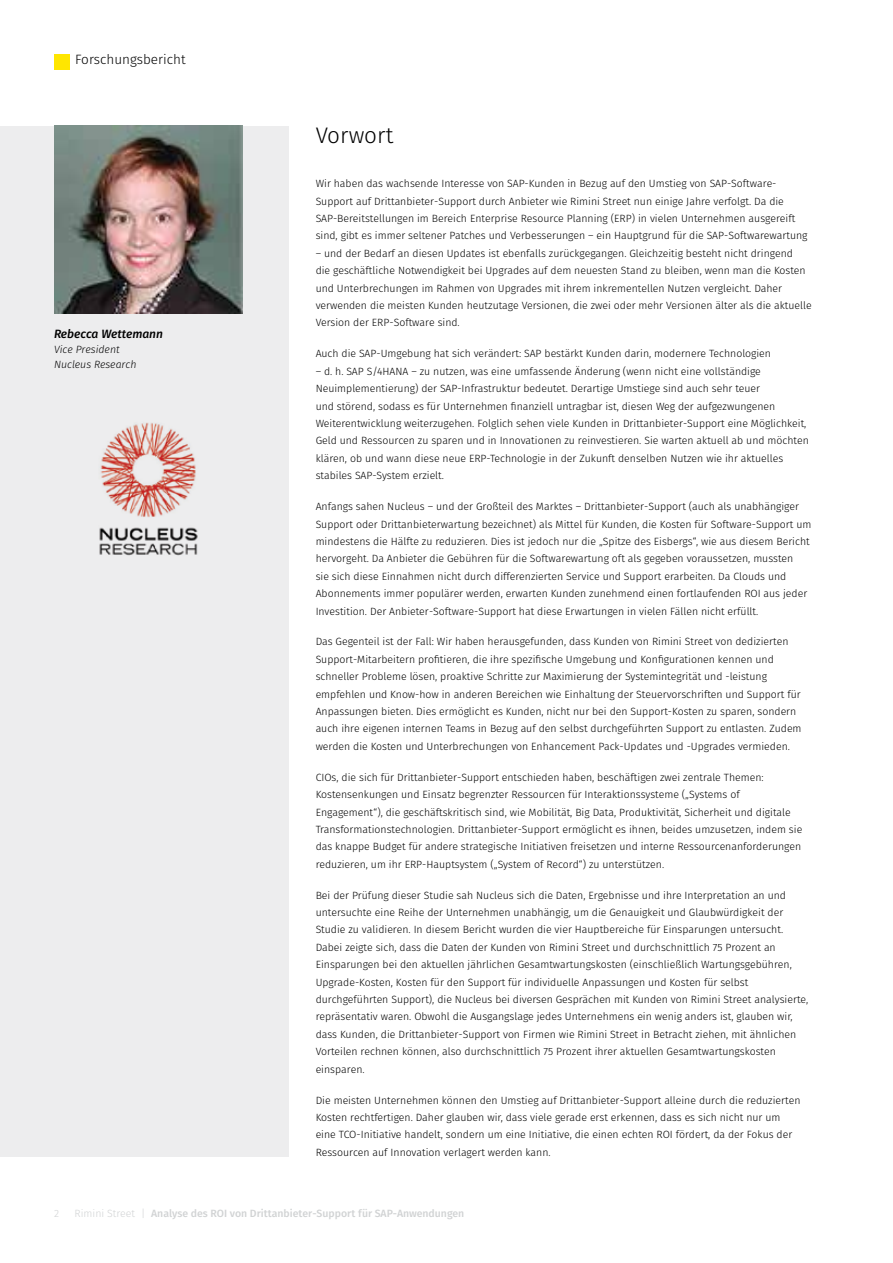
<style>
.page{position:relative;width:893px;height:1263px;background:#fff}
.page>*{position:absolute;margin:0;border:0;box-sizing:border-box;transform-origin:0 0}
.t1{font:300 22.5px "Fira Sans";color:#000}
.t2{font:300 13.5px "Fira Sans";color:#000}
.t3{font:italic 500 12px "Fira Sans";color:#000}
.t4{font:300 10.5px/17.4px "Fira Sans";color:#000}
.t5{font:500 10.5px "Fira Sans";color:#d1d3d4}
.t6{font:italic 300 10.5px/15px "Fira Sans";color:#000}
.t7{font:300 10.5px "Fira Sans";color:#d1d3d4}
.s1{font-weight:300}
</style>
<div class="page">
<div style="left:54px;top:54px;width:16px;height:16px;background:#ffe600"></div>
<div style="left:0;top:126px;width:289px;height:1030px;background:#ededee"></div>
<img style="left:99px;top:422px;width:99px;height:134px">
<img style="left:54px;top:126px;width:189px;height:187px">
<p class="t2" style="left:75px;top:50px;width:112px">Forschungsbericht</p>
<p class="t3" style="left:54px;top:326px;width:111px">Rebecca Wettemann</p>
<p class="t6" style="left:54px;top:342px;width:84px">Vice President<br>Nucleus Research</p>
<h1 class="t1" style="left:316px;top:119px;width:79px">Vorwort</h1>
<p class="t4" style="left:316px;top:175px;width:493px">Wir haben das wachsende Interesse von SAP-Kunden in Bezug auf den Umstieg von SAP-Software-Support auf Drittanbieter-Support durch Anbieter wie Rimini Street nun einige Jahre verfolgt. Da die SAP-Bereitstellungen im Bereich Enterprise Resource Planning (ERP) in vielen Unternehmen ausgereift sind, gibt es immer seltener Patches und Verbesserungen – ein Hauptgrund für die SAP-Softwarewartung</p>
<p class="t4" style="left:316px;top:244px;width:498px">– und der Bedarf an diesen Updates ist ebenfalls zurückgegangen. Gleichzeitig besteht nicht dringend<br>die geschäftliche Notwendigkeit bei Upgrades auf dem neuesten Stand zu bleiben, wenn man die Kosten und Unterbrechungen im Rahmen von Upgrades mit ihrem inkrementellen Nutzen vergleicht. Daher verwenden die meisten Kunden heutzutage Versionen, die zwei oder mehr Versionen älter als die aktuelle Version der ERP-Software sind.</p>
<p class="t4" style="left:316px;top:345px;width:457px">Auch die SAP-Umgebung hat sich verändert: SAP bestärkt Kunden darin, modernere Technologien</p>
<p class="t4" style="left:316px;top:362px;width:495px">– d. h. SAP S/4HANA – zu nutzen, was eine umfassende Änderung (wenn nicht eine vollständige Neuimplementierung) der SAP-Infrastruktur bedeutet. Derartige Umstiege sind auch sehr teuer<br>und störend, sodass es für Unternehmen finanziell untragbar ist, diesen Weg der aufgezwungenen Weiterentwicklung weiterzugehen. Folglich sehen viele Kunden in Drittanbieter-Support eine Möglichkeit, Geld und Ressourcen zu sparen und in Innovationen zu reinvestieren. Sie warten aktuell ab und möchten klären, ob und wann diese neue ERP-Technologie in der Zukunft denselben Nutzen wie ihr aktuelles stabiles SAP-System erzielt.</p>
<p class="t4" style="left:316px;top:498px;width:497px">Anfangs sahen Nucleus – und der Großteil des Marktes – Drittanbieter-Support (auch als unabhängiger Support oder Drittanbieterwartung bezeichnet) als Mittel für Kunden, die Kosten für Software-Support um mindestens die Hälfte zu reduzieren. Dies ist jedoch nur die „Spitze des Eisbergs“, wie aus diesem Bericht hervorgeht. Da Anbieter die Gebühren für die Softwarewartung oft als gegeben voraussetzen, mussten<br>sie sich diese Einnahmen nicht durch differenzierten Service und Support erarbeiten. Da Clouds und Abonnements immer populärer werden, erwarten Kunden zunehmend einen fortlaufenden ROI aus jeder Investition. Der Anbieter-Software-Support hat diese Erwartungen in vielen Fällen nicht erfüllt.</p>
<p class="t4" style="left:316px;top:633px;width:487px">Das Gegenteil ist der Fall: Wir haben herausgefunden, dass Kunden von Rimini Street von dedizierten Support-Mitarbeitern profitieren, die ihre spezifische Umgebung und Konfigurationen kennen und schneller Probleme lösen, proaktive Schritte zur Maximierung der Systemintegrität und -leistung empfehlen und Know-how in anderen Bereichen wie Einhaltung der Steuervorschriften und Support für Anpassungen bieten. Dies ermöglicht es Kunden, nicht nur bei den Support-Kosten zu sparen, sondern auch ihre eigenen internen Teams in Bezug auf den selbst durchgeführten Support zu entlasten. Zudem werden die Kosten und Unterbrechungen von Enhancement Pack-Updates und -Upgrades vermieden.</p>
<p class="t4" style="left:316px;top:768px;width:488px">CIOs, die sich für Drittanbieter-Support entschieden haben, beschäftigen zwei zentrale Themen:<br>Kostensenkungen und Einsatz begrenzter Ressourcen für Interaktionssysteme („Systems of Engagement“), die geschäftskritisch sind, wie Mobilität, Big Data, Produktivität, Sicherheit und digitale Transformationstechnologien. Drittanbieter-Support ermöglicht es ihnen, beides umzusetzen, indem sie das knappe Budget für andere strategische Initiativen freisetzen und interne Ressourcenanforderungen reduzieren, um ihr ERP-Hauptsystem („System of Record“) zu unterstützen.</p>
<p class="t4" style="left:316px;top:886px;width:494px">Bei der Prüfung dieser Studie sah Nucleus sich die Daten, Ergebnisse und ihre Interpretation an und untersuchte eine Reihe der Unternehmen unabhängig, um die Genauigkeit und Glaubwürdigkeit der Studie zu validieren. In diesem Bericht wurden die vier Hauptbereiche für Einsparungen untersucht.<br>Dabei zeigte sich, dass die Daten der Kunden von Rimini Street und durchschnittlich 75 Prozent an Einsparungen bei den aktuellen jährlichen Gesamtwartungskosten (einschließlich Wartungsgebühren, Upgrade-Kosten, Kosten für den Support für individuelle Anpassungen und Kosten für selbst durchgeführten Support), die Nucleus bei diversen Gesprächen mit Kunden von Rimini Street analysierte, repräsentativ waren. Obwohl die Ausgangslage jedes Unternehmens ein wenig anders ist, glauben wir, dass Kunden, die Drittanbieter-Support von Firmen wie Rimini Street in Betracht ziehen, mit ähnlichen Vorteilen rechnen können, also durchschnittlich 75 Prozent ihrer aktuellen Gesamtwartungskosten einsparen.</p>
<p class="t4" style="left:316px;top:1091px;width:486px">Die meisten Unternehmen können den Umstieg auf Drittanbieter-Support alleine durch die reduzierten Kosten rechtfertigen. Daher glauben wir, dass viele gerade erst erkennen, dass es sich nicht nur um eine TCO-Initiative handelt, sondern um eine Initiative, die einen echten ROI fördert, da der Fokus der Ressourcen auf Innovation verlagert werden kann.</p>
<p class="t7" style="left:54px;top:1206px;width:7px">2</p>
<p class="t5" style="left:75px;top:1206px;width:391px"><span class="s1">Rimini Street |</span> Analyse des ROI von Drittanbieter-Support für SAP-Anwendungen</p>
</div>
